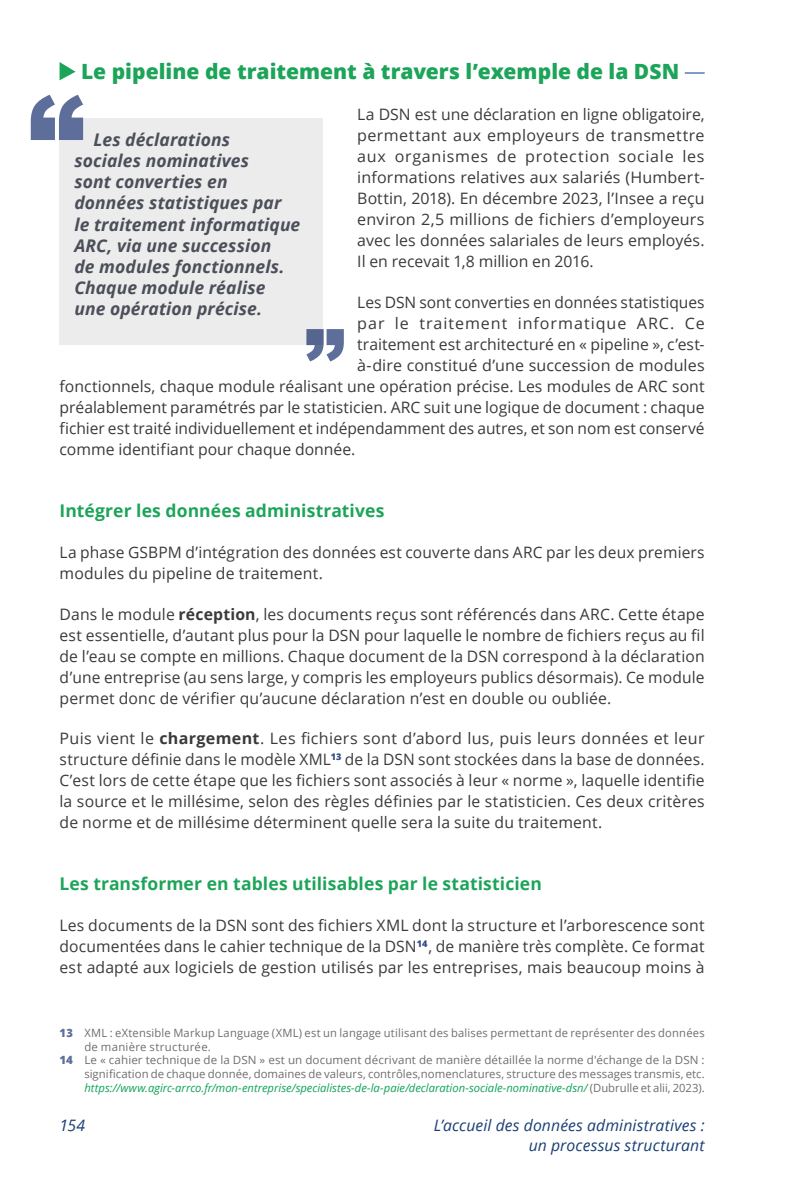
<style>
.page{position:relative;width:794px;height:1191px;background:#fff}
.page>*{position:absolute;margin:0;border:0;box-sizing:border-box;transform-origin:0 0}
.t1{font:800 21px "Open Sans";color:#1ca459}
.t2{font:italic 700 17.5px/21px "Open Sans";letter-spacing:.005em;color:#4b4f59}
.t3{font:700 17.5px "Open Sans";letter-spacing:.005em;color:#1ca459}
.t4{font:15.75px/21px "Open Sans";letter-spacing:.005em;color:#3a3a39;text-align:justify}
.t5{font:italic 15.75px/20.1px "Open Sans";letter-spacing:.01em;color:#193f75;text-align:right}
.t6{font:15.75px "Open Sans";letter-spacing:.06em;color:#3a3a39}
.t7{font:11.38px "Open Sans";letter-spacing:.01em;color:#6e6e6e}
.t8{font:italic 11.38px "Open Sans";color:#0fa357}
.s1{font-weight:700}
.s2{font-weight:800;color:#5e6e9a}
.s3{font-style:normal;color:#6e6e6e}
</style>
<div class="page">
<svg style="left:685px;top:72px;width:19px;height:2px"></svg>
<svg style="left:60px;top:62px;width:16px;height:18px"></svg>
<div style="left:60px;top:118px;width:262px;height:226px;background:#ececec"></div>
<svg style="left:31px;top:95px;width:52px;height:45px"></svg>
<svg style="left:306px;top:329px;width:38px;height:32px"></svg>
<h1 class="t1" style="left:81px;top:55px;width:600px">Le pipeline de traitement à travers l’exemple de la DSN</h1>
<p class="t4" style="left:357px;top:103px;width:349px">La DSN est une déclaration en ligne obligatoire, permettant aux employeurs de transmettre aux organismes de protection sociale les informations relatives aux salariés (Humbert-Bottin, 2018). En décembre 2023, l’Insee a reçu environ 2,5 millions de fichiers d’employeurs avec les données salariales de leurs employés.<br>Il en recevait 1,8 million en 2016.</p>
<p class="t4" style="left:357px;top:291px;width:349px">Les DSN sont converties en données statistiques</p>
<p class="t6" style="left:357px;top:312px;width:349px">par le traitement informatique ARC. Ce</p>
<p class="t4" style="left:357px;top:333px;width:349px">traitement est architecturé en « pipeline », c’est-</p>
<p class="t4" style="left:357px;top:354px;width:349px">à-dire constitué d’une succession de modules</p>
<p class="t4" style="left:60px;top:375px;width:646px">fonctionnels, chaque module réalisant une opération précise. Les modules de ARC sont</p>
<p class="t4" style="left:60px;top:396px;width:646px">préalablement paramétrés par le statisticien. ARC suit une logique de document : chaque</p>
<p class="t4" style="left:60px;top:417px;width:646px">fichier est traité individuellement et indépendamment des autres, et son nom est conservé</p>
<p class="t4" style="left:60px;top:438px;width:297px">comme identifiant pour chaque donnée.</p>
<p class="t2" style="left:74px;top:129px;width:227px;text-indent:19px">Les déclarations sociales nominatives<br>sont converties en données statistiques par le traitement informatique<br>ARC, via une succession<br>de modules fonctionnels.<br>Chaque module réalise une opération précise.</p>
<p class="t3" style="left:60px;top:498px;width:326px">Intégrer les données administratives</p>
<p class="t4" style="left:60px;top:541px;width:646px">La phase GSBPM d’intégration des données est couverte dans ARC par les deux premiers modules du pipeline de traitement.</p>
<p class="t4" style="left:60px;top:603px;width:646px">Dans le module <span class="s1">réception</span>, les documents reçus sont référencés dans ARC. Cette étape est essentielle, d’autant plus pour la DSN pour laquelle le nombre de fichiers reçus au fil de l’eau se compte en millions. Chaque document de la DSN correspond à la déclaration d’une entreprise (au sens large, y compris les employeurs publics désormais). Ce module permet donc de vérifier qu’aucune déclaration n’est en double ou oubliée.</p>
<p class="t4" style="left:60px;top:728px;width:646px">Puis vient le <span class="s1">chargement</span>. Les fichiers sont d’abord lus, puis leurs données et leur structure définie dans le modèle XML<sup>13</sup> de la DSN sont stockées dans la base de données.<br>C’est lors de cette étape que les fichiers sont associés à leur « norme », laquelle identifie la source et le millésime, selon des règles définies par le statisticien. Ces deux critères de norme et de millésime déterminent quelle sera la suite du traitement.</p>
<p class="t3" style="left:60px;top:871px;width:484px">Les transformer en tables utilisables par le statisticien</p>
<p class="t4" style="left:60px;top:914px;width:646px">Les documents de la DSN sont des fichiers XML dont la structure et l’arborescence sont documentées dans le cahier technique de la DSN<sup>14</sup>, de manière très complète. Ce format est adapté aux logiciels de gestion utilisés par les entreprises, mais beaucoup moins à</p>
<p class="t7" style="left:60px;top:1025px;width:646px"><span class="s2">13</span> XML : eXtensible Markup Language (XML) est un langage utilisant des balises permettant de représenter des données</p>
<p class="t7" style="left:84px;top:1038px;width:128px">de manière structurée.</p>
<p class="t7" style="left:60px;top:1052px;width:646px"><span class="s2">14</span> Le « cahier technique de la DSN » est un document décrivant de manière détaillée la norme d'échange de la DSN :</p>
<p class="t7" style="left:84px;top:1066px;width:622px">signification de chaque donnée, domaines de valeurs, contrôles,nomenclatures, structure des messages transmis, etc.</p>
<p class="t8" style="left:84px;top:1079px;width:622px">https://www.agirc-arrco.fr/mon-entreprise/specialistes-de-la-paie/declaration-sociale-nominative-dsn/ <span class="s3">(Dubrulle et alii, 2023).</span></p>
<p class="t5" style="left:60px;top:1114px;width:27px">154</p>
<p class="t5" style="left:434px;top:1114px;width:272px">L’accueil des données administratives : un processus structurant</p>
</div>
